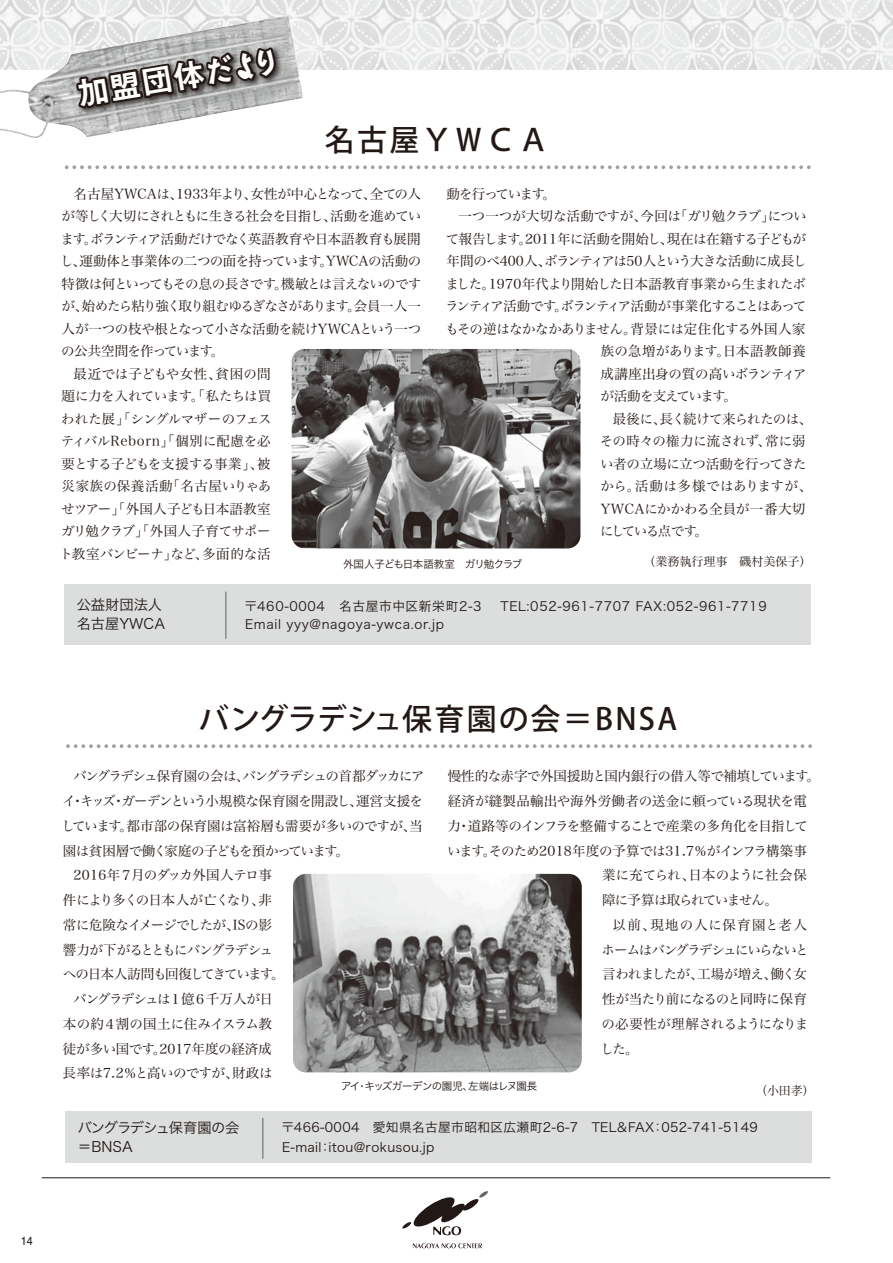
<style>
.page{position:relative;width:893px;height:1263px;background:#fff}
.page>*{position:absolute;margin:0;border:0;box-sizing:border-box;transform-origin:0 0}
.t1{font:500 30px "Koz Go Pro";letter-spacing:.055em;color:#221815}
.t2{font:700 30px "Gothic MB101 Pro De";color:#fff}
.t3{font:500 30px "Koz Go Pro";letter-spacing:.075em;color:#221815}
.t4{font:14.25px/19.5px "Hira Kaku Pro W3";letter-spacing:-.05em;color:#221815}
.t5{font:14.25px/19.5px "Hira Kaku Pro W3";color:#221815}
.t6{font:13.5px "Hira Min Pro W3";letter-spacing:-.04em;color:#221815}
.t7{font:13.5px "Hira Min Pro W3";letter-spacing:-.105em;color:#221815}
.t8{font:13.5px "Hira Min Pro W3";letter-spacing:-.02em;color:#221815}
.t9{font:13.5px "Hira Min Pro W3";letter-spacing:-.065em;color:#221815}
.t10{font:13.5px "Hira Min Pro W3";letter-spacing:-.075em;color:#221815}
.t11{font:13.5px "Hira Min Pro W3";letter-spacing:-.095em;color:#221815}
.t12{font:13.5px "Hira Min Pro W3";letter-spacing:.02em;color:#221815}
.t13{font:13.5px "Hira Min Pro W3";color:#221815}
.t14{font:13.5px "Hira Min Pro W3";letter-spacing:-.015em;color:#221815}
.t15{font:13.5px "Hira Min Pro W3";letter-spacing:-.005em;color:#221815}
.t16{font:13.5px "Hira Min Pro W3";letter-spacing:-.1em;color:#221815}
.t17{font:13.5px "Hira Min Pro W3";letter-spacing:-.07em;color:#221815}
.t18{font:13.5px "Hira Min Pro W3";letter-spacing:-.01em;color:#221815}
.t19{font:13.5px "Hira Min Pro W3";letter-spacing:-.11em;color:#221815}
.t20{font:13.5px "Hira Min Pro W3";letter-spacing:-.085em;color:#221815}
.t21{font:13.5px "Hira Min Pro W3";letter-spacing:-.06em;color:#221815}
.t22{font:13.5px "Hira Min Pro W3";letter-spacing:.04em;color:#221815}
.t23{font:13.5px "Hira Min Pro W3";letter-spacing:.01em;color:#221815}
.t24{font:13.5px "Hira Min Pro W3";letter-spacing:.015em;color:#221815}
.t25{font:13.5px "Hira Min Pro W3";letter-spacing:-.09em;color:#221815}
.t26{font:13.5px "Hira Min Pro W3";letter-spacing:.065em;color:#221815}
.t27{font:12.75px/18px "Hira Kaku Pro W3";letter-spacing:.04em;color:#221815}
.t28{font:12px "Hira Min Pro W3";color:#221815}
.t29{font:12px "Helvetica";color:#221815;scale:.9 1}
.t30{font:10.5px "Hira Kaku Pro W3";letter-spacing:-.055em;color:#221815}
.s1{font-family:"Zen Go N Std De"}
</style>
<div class="page">
<hr style="left:42px;top:1177px;width:788px;height:1px;background:#221815">
<svg style="left:413px;top:1243px;width:69px;height:5px"></svg>
<svg style="left:402px;top:1191px;width:86px;height:44px"></svg>
<img style="left:0;top:0;width:507px;height:43px">
<img style="left:507px;top:0;width:386px;height:69px">
<div style="left:64px;top:584px;width:746px;height:60px;background:#dcdddd"></div>
<svg style="left:66px;top:744px;width:744px;height:4px"></svg>
<div style="left:66px;top:1111px;width:746px;height:52px;background:#dcdddd"></div>
<img style="left:0;top:16px;width:288px;height:120px">
<img style="left:292px;top:349px;width:288px;height:199px">
<img style="left:293px;top:874px;width:289px;height:198px">
<img style="left:67px;top:38px;width:225px;height:5px">
<svg style="left:65px;top:43px;width:744px;height:126px"></svg>
<hr style="left:225px;top:592px;width:2px;height:47px;background:#898989">
<hr style="left:262px;top:1118px;width:2px;height:41px;background:#898989">
<p class="t2" style="left:75px;top:69px;width:207px;rotate:-9deg">加盟団体<span class="s1">だより</span></p>
<p class="t3" style="left:325px;top:121px;width:225px">名古屋ＹＷＣＡ</p>
<p class="t8" style="left:74px;top:182px;width:349px">名古屋YWCAは、1933年より、女性が中心となって、全ての人</p>
<p class="t10" style="left:61px;top:205px;width:361px">が等しく大切にされともに生きる社会を目指し、活動を進めてい</p>
<p class="t9" style="left:61px;top:227px;width:362px">ます。ボランティア活動だけでなく英語教育や日本語教育も展開</p>
<p class="t6" style="left:60px;top:250px;width:363px">し、運動体と事業体の二つの面を持っています。YWCAの活動の</p>
<p class="t6" style="left:62px;top:272px;width:361px">特徴は何といってもその息の長さです。機敏とは言えないのです</p>
<p class="t7" style="left:61px;top:295px;width:361px">が、始めたら粘り強く取り組むゆるぎなさがあります。会員一人一</p>
<p class="t6" style="left:62px;top:317px;width:361px">人が一つの枝や根となって小さな活動を続けYWCAという一つ</p>
<p class="t6" style="left:61px;top:340px;width:165px">の公共空間を作っています。</p>
<p class="t24" style="left:74px;top:362px;width:199px">最近では子どもや女性、貧困の問</p>
<p class="t6" style="left:62px;top:385px;width:211px">題に力を入れています。「私たちは買</p>
<p class="t6" style="left:61px;top:407px;width:212px">われた展」「シングルマザーのフェス</p>
<p class="t12" style="left:61px;top:430px;width:211px">ティバルReborn」「個別に配慮を必</p>
<p class="t17" style="left:62px;top:452px;width:210px">要とする子どもを支援する事業」、被</p>
<p class="t22" style="left:62px;top:475px;width:211px">災家族の保養活動「名古屋いりゃあ</p>
<p class="t6" style="left:62px;top:497px;width:211px">せツアー」「外国人子ども日本語教室</p>
<p class="t6" style="left:61px;top:520px;width:211px">ガリ勉クラブ」「外国人子育てサポー</p>
<p class="t14" style="left:60px;top:542px;width:213px">ト教室バンビーナ」など、多面的な活</p>
<p class="t19" style="left:446px;top:182px;width:111px">動を行っています。</p>
<p class="t8" style="left:458px;top:205px;width:350px">一つ一つが大切な活動ですが、今回は「ガリ勉クラブ」につい</p>
<p class="t6" style="left:446px;top:227px;width:362px">て報告します。2011年に活動を開始し、現在は在籍する子どもが</p>
<p class="t6" style="left:446px;top:250px;width:362px">年間のべ400人、ボランティアは50人という大きな活動に成長し</p>
<p class="t6" style="left:445px;top:272px;width:362px">ました。1970年代より開始した日本語教育事業から生まれたボ</p>
<p class="t11" style="left:445px;top:295px;width:363px">ランティア活動です。ボランティア活動が事業化することはあって</p>
<p class="t6" style="left:445px;top:317px;width:362px">もその逆はなかなかありません。背景には定住化する外国人家</p>
<p class="t23" style="left:601px;top:340px;width:207px">族の急増があります。日本語教師養</p>
<p class="t6" style="left:601px;top:362px;width:207px">成講座出身の質の高いボランティア</p>
<p class="t17" style="left:600px;top:385px;width:138px">が活動を支えています。</p>
<p class="t6" style="left:613px;top:407px;width:201px">最後に、長く続けて来られたのは、</p>
<p class="t15" style="left:600px;top:430px;width:207px">その時々の権力に流されず、常に弱</p>
<p class="t6" style="left:600px;top:452px;width:208px">い者の立場に立つ活動を行ってきた</p>
<p class="t12" style="left:600px;top:475px;width:214px">から。活動は多様ではありますが、</p>
<p class="t13" style="left:601px;top:497px;width:206px">YWCAにかかわる全員が一番大切</p>
<p class="t19" style="left:600px;top:520px;width:116px">にしている点です。　</p>
<p class="t30" style="left:343px;top:555px;width:181px">外国人子ども日本語教室　ガリ勉クラブ</p>
<p class="t28" style="left:644px;top:551px;width:169px">（業務執行理事　磯村美保子）</p>
<p class="t5" style="left:77px;top:593px;width:101px">公益財団法人　名古屋YWCA</p>
<p class="t27" style="left:244px;top:596px;width:524px">〒460-0004　名古屋市中区新栄町2-3　 TEL:052-961-7707 FAX:052-961-7719<br>Email yyy@nagoya-ywca.or.jp</p>
<p class="t1" style="left:199px;top:700px;width:480px">バングラデシュ保育園の会＝BNSA</p>
<p class="t16" style="left:73px;top:765px;width:353px">バングラデシュ保育園の会は、バングラデシュの首都ダッカにア</p>
<p class="t6" style="left:62px;top:790px;width:362px">イ・キッズ・ガーデンという小規模な保育園を開設し、運営支援を</p>
<p class="t6" style="left:61px;top:814px;width:363px">しています。都市部の保育園は富裕層も需要が多いのですが、当</p>
<p class="t9" style="left:63px;top:839px;width:287px">園は貧困層で働く家庭の子どもを預かっています。</p>
<p class="t6" style="left:73px;top:864px;width:200px">2016年７月のダッカ外国人テロ事</p>
<p class="t20" style="left:63px;top:889px;width:211px">件により多くの日本人が亡くなり、非</p>
<p class="t6" style="left:63px;top:913px;width:210px">常に危険なイメージでしたが、ISの影</p>
<p class="t10" style="left:63px;top:938px;width:212px">響力が下がるとともにバングラデシュ</p>
<p class="t7" style="left:63px;top:963px;width:223px">への日本人訪問も回復してきています。</p>
<p class="t11" style="left:73px;top:987px;width:201px">バングラデシュは１億６千万人が日</p>
<p class="t14" style="left:63px;top:1012px;width:210px">本の約４割の国土に住みイスラム教</p>
<p class="t13" style="left:63px;top:1037px;width:210px">徒が多い国です。2017年度の経済成</p>
<p class="t6" style="left:63px;top:1062px;width:211px">長率は7.2％と高いのですが、財政は</p>
<p class="t6" style="left:448px;top:765px;width:374px">慢性的な赤字で外国援助と国内銀行の借入等で補填しています。</p>
<p class="t18" style="left:448px;top:789px;width:361px">経済が縫製品輸出や海外労働者の送金に頼っている現状を電</p>
<p class="t6" style="left:447px;top:814px;width:362px">力・道路等のインフラを整備することで産業の多角化を目指して</p>
<p class="t6" style="left:447px;top:839px;width:361px">います。そのため2018年度の予算では31.7％がインフラ構築事</p>
<p class="t15" style="left:602px;top:864px;width:207px">業に充てられ、日本のように社会保</p>
<p class="t25" style="left:602px;top:888px;width:177px">障に予算は取られていません。</p>
<p class="t26" style="left:612px;top:913px;width:196px">以前、現地の人に保育園と老人</p>
<p class="t7" style="left:601px;top:938px;width:209px">ホームはバングラデシュにいらないと</p>
<p class="t21" style="left:602px;top:963px;width:206px">言われましたが、工場が増え、働く女</p>
<p class="t6" style="left:602px;top:987px;width:207px">性が当たり前になるのと同時に保育</p>
<p class="t6" style="left:602px;top:1012px;width:208px">の必要性が理解されるようになりま</p>
<p class="t6" style="left:600px;top:1037px;width:40px">した。</p>
<p class="t30" style="left:331px;top:1077px;width:208px">　アイ・キッズガーデンの園児、左端はレヌ園長</p>
<p class="t28" style="left:755px;top:1080px;width:61px">（小田孝）</p>
<p class="t4" style="left:78px;top:1117px;width:163px">バングラデシュ保育園の会＝BNSA</p>
<p class="t27" style="left:281px;top:1116px;width:491px;line-height:19.5px">〒466-0004　愛知県名古屋市昭和区広瀬町2-6-7　TEL＆FAX：052-741-5149　<br>E-mail：itou@rokusou.jp</p>
<p class="t29" style="left:21px;top:1232px;width:15px">14</p>
</div>
